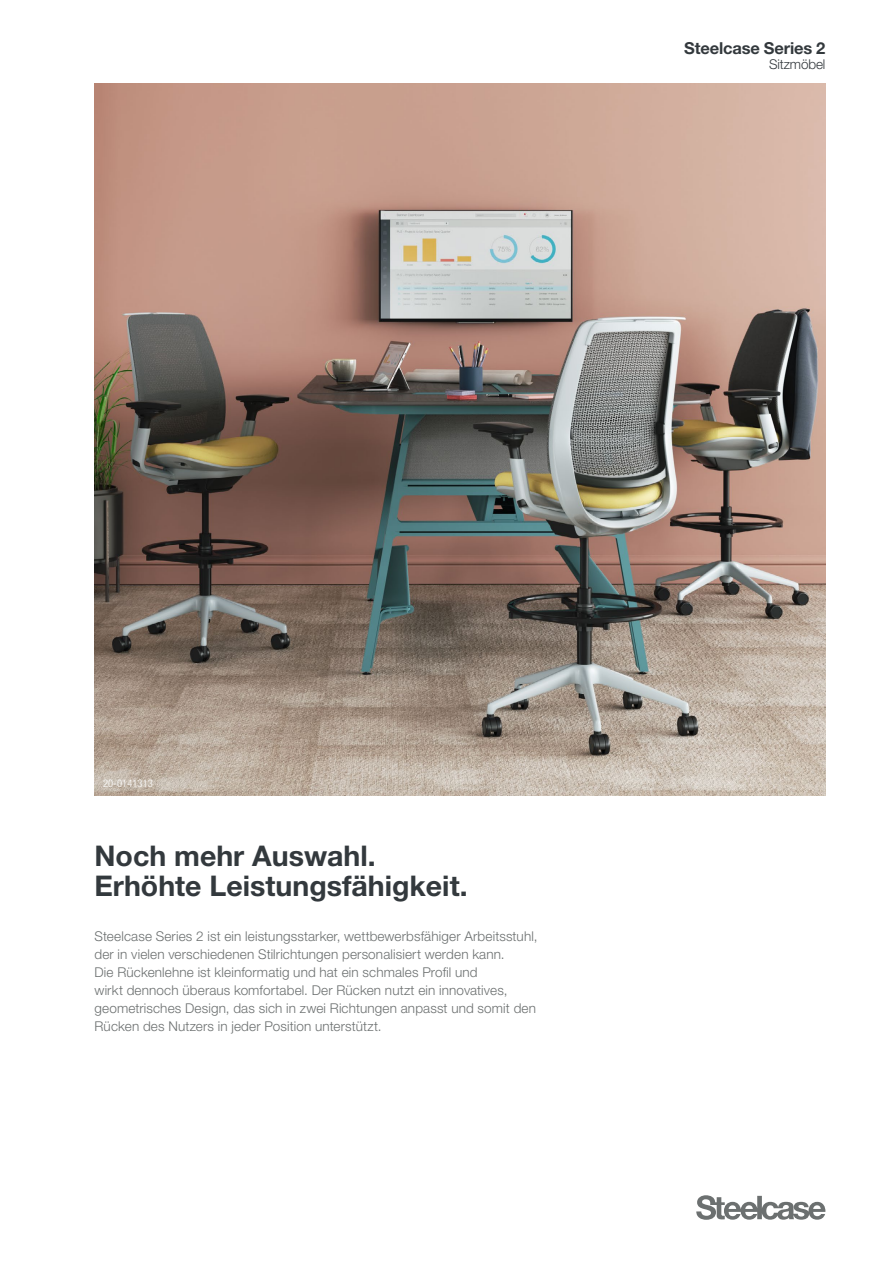
<style>
.page{position:relative;width:893px;height:1263px;background:#fff}
.page>*{position:absolute;margin:0;border:0;box-sizing:border-box;transform-origin:0 0}
.t1{font:700 28.5px/30px "Helvetica Neue LT Pro";color:#33393d}
.t2{font:700 16.5px "Helvetica Neue LT Pro";letter-spacing:-.01em;color:#33393d}
.t3{font:300 13.5px/18px "Helvetica Neue LT Pro";letter-spacing:.01em;color:#6c7070}
.t4{font:300 13.5px "Helvetica Neue LT Pro";letter-spacing:-.01em;color:#33393d}
.t5{font:300 condensed 10.5px "Helvetica Neue LT Pro";letter-spacing:.01em;color:#fff}
</style>
<div class="page">
<img style="left:94px;top:84px;width:731px;height:711px">
<svg style="left:696px;top:1195px;width:130px;height:25px"></svg>
<p class="t2" style="left:684px;top:37px;width:143px">Steelcase Series 2</p>
<p class="t4" style="left:769px;top:56px;width:58px">Sitzmöbel</p>
<p class="t5" style="left:103px;top:777px;width:51px">20-0141313</p>
<h1 class="t1" style="left:94px;top:840px;width:375px">Noch mehr Auswahl.<br>Erhöhte Leistungsfähigkeit.</h1>
<p class="t3" style="left:94px;top:926px;width:444px">Steelcase Series 2 ist ein leistungsstarker, wettbewerbsfähiger Arbeitsstuhl, der in vielen verschiedenen Stilrichtungen personalisiert werden kann.<br>Die Rückenlehne ist kleinformatig und hat ein schmales Profil und<br>wirkt dennoch überaus komfortabel. Der Rücken nutzt ein innovatives, geometrisches Design, das sich in zwei Richtungen anpasst und somit den Rücken des Nutzers in jeder Position unterstützt.</p>
</div>
